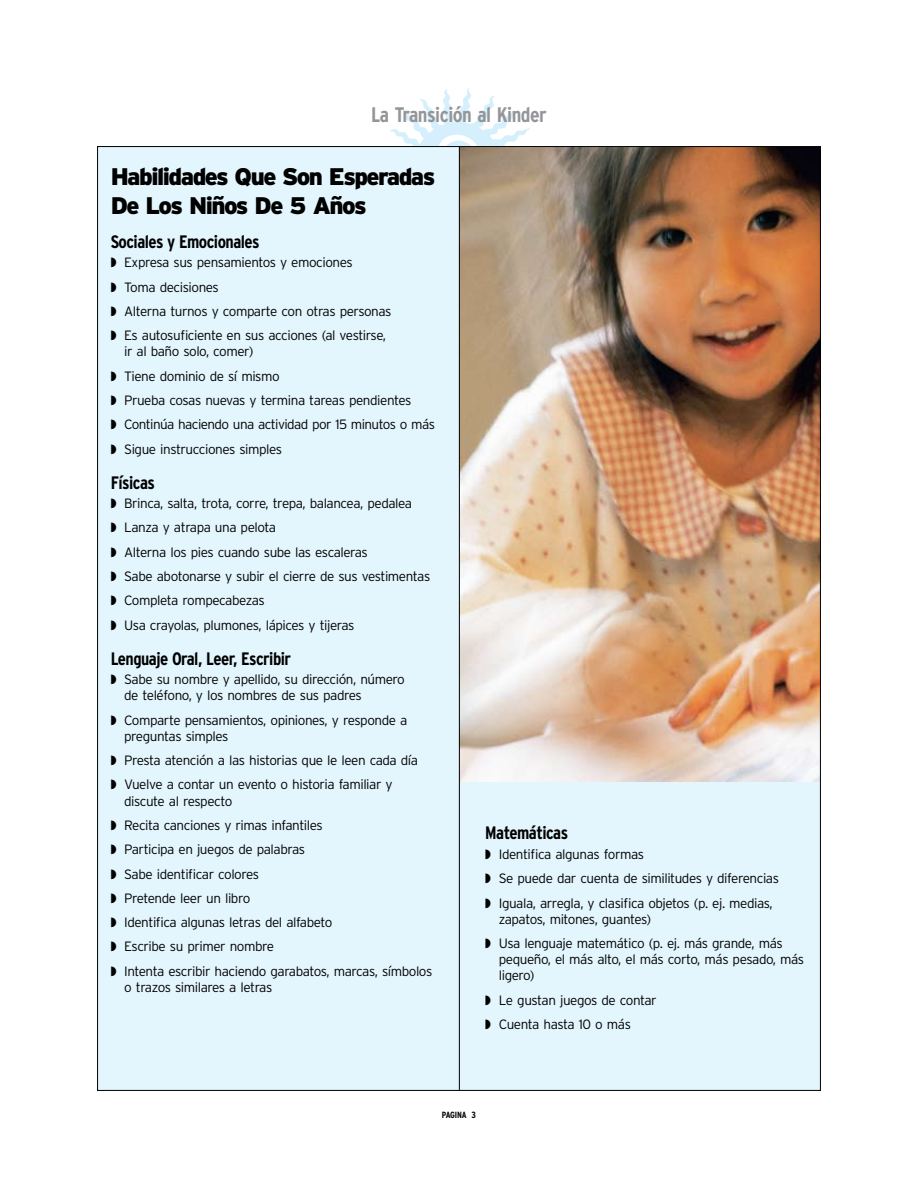
<style>
.page{position:relative;width:918px;height:1188px;background:#fff}
.page>*{position:absolute;margin:0;border:0;box-sizing:border-box;transform-origin:0 0}
.t1{font:900 24px/28.8px "Interstate";letter-spacing:-.065em;color:#000}
.t2{font:700 condensed 21px "Interstate";color:#939598}
.t3{font:700 condensed 18px "Interstate";letter-spacing:-.03em;color:#000}
.t4{font:300 13.5px/24.3px "Interstate";letter-spacing:-.035em;color:#000}
.t5{font:700 condensed 9px "Interstate";letter-spacing:-.025em;color:#000}
</style>
<div class="page">
<svg style="left:390px;top:88px;width:140px;height:58px"></svg>
<div style="left:97px;top:146px;width:724px;height:945px;background:#e3f5fd"></div>
<img style="left:460px;top:148px;width:359px;height:633px">
<hr style="left:459px;top:147px;width:1px;height:944px;background:#000">
<h2 class="t2" style="left:371px;top:103px;width:177px">La Transición al Kinder</h2>
<h1 class="t1" style="left:111px;top:162px;width:326px">Habilidades Que Son Esperadas<br>De Los Niños De 5 Años</h1>
<h3 class="t3" style="left:111px;top:231px;width:150px">Sociales y Emocionales</h3>
<p class="t4" style="left:111px;top:250px;width:282px">◗ Expresa sus pensamientos y emociones<br>◗ Toma decisiones<br>◗ Alterna turnos y comparte con otras personas ◗ Es autosuficiente en sus acciones (al vestirse,</p>
<p class="t4" style="left:111px;top:339px;width:326px;text-indent:14px">ir al baño solo, comer)<br>◗ Tiene dominio de sí mismo<br>◗ Prueba cosas nuevas y termina tareas pendientes<br>◗ Continúa haciendo una actividad por 15 minutos o más ◗ Sigue instrucciones simples</p>
<h3 class="t3" style="left:111px;top:472px;width:46px">Físicas</h3>
<p class="t4" style="left:111px;top:491px;width:321px">◗ Brinca, salta, trota, corre, trepa, balancea, pedalea<br>◗ Lanza y atrapa una pelota<br>◗ Alterna los pies cuando sube las escaleras<br>◗ Sabe abotonarse y subir el cierre de sus vestimentas ◗ Completa rompecabezas<br>◗ Usa crayolas, plumones, lápices y tijeras</p>
<h3 class="t3" style="left:111px;top:648px;width:182px">Lenguaje Oral, Leer, Escribir</h3>
<p class="t4" style="left:124px;top:671px;width:282px;line-height:16.2px;text-indent:-14px">◗ Sabe su nombre y apellido, su dirección, número de teléfono, y los nombres de sus padres</p>
<p class="t4" style="left:124px;top:712px;width:285px;line-height:16.2px;text-indent:-14px">◗ Comparte pensamientos, opiniones, y responde a preguntas simples</p>
<p class="t4" style="left:111px;top:748px;width:309px">◗ Presta atención a las historias que le leen cada día ◗ Vuelve a contar un evento o historia familiar y</p>
<p class="t4" style="left:111px;top:789px;width:323px;text-indent:14px">discute al respecto<br>◗ Recita canciones y rimas infantiles<br>◗ Participa en juegos de palabras<br>◗ Sabe identificar colores<br>◗ Pretende leer un libro<br>◗ Identifica algunas letras del alfabeto<br>◗ Escribe su primer nombre<br>◗ Intenta escribir haciendo garabatos, marcas, símbolos</p>
<p class="t4" style="left:124px;top:975px;width:150px">o trazos similares a letras</p>
<h3 class="t3" style="left:485px;top:823px;width:84px">Matemáticas</h3>
<p class="t4" style="left:485px;top:842px;width:295px">◗ Identifica algunas formas<br>◗ Se puede dar cuenta de similitudes y diferencias ◗ Iguala, arregla, y clasifica objetos (p. ej. medias,</p>
<p class="t4" style="left:485px;top:907px;width:299px;text-indent:14px">zapatos, mitones, guantes)<br>◗ Usa lenguaje matemático (p. ej. más grande, más</p>
<p class="t4" style="left:499px;top:951px;width:307px;line-height:16.2px">pequeño, el más alto, el más corto, más pesado, más ligero)</p>
<p class="t4" style="left:485px;top:988px;width:173px">◗ Le gustan juegos de contar ◗ Cuenta hasta 10 o más</p>
<p class="t5" style="left:442px;top:1109px;width:36px">pagina 3</p>
</div>
